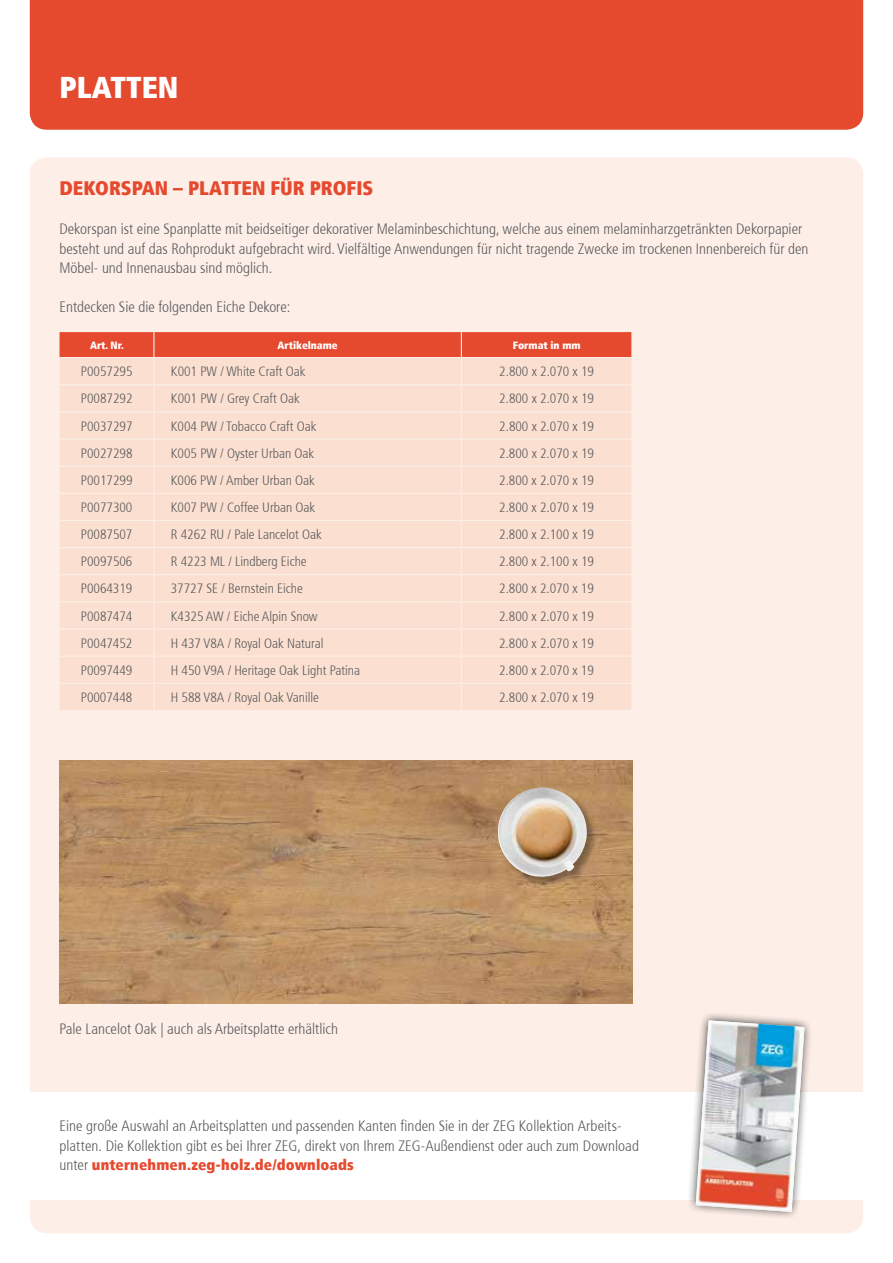
<style>
.page{position:relative;width:893px;height:1263px;background:#fff}
.page>*{position:absolute;margin:0;border:0;box-sizing:border-box;transform-origin:0 0}
.t1{font:900 condensed 30px "Frutiger";color:#fff}
.t2{font:900 condensed 19.5px "Frutiger";color:#e54a2f}
.t3{font:300 condensed 15px/19.5px "Frutiger";color:#58585a}
.t4{font:300 condensed 13.5px "Frutiger";color:#58585a}
.t5{font:900 condensed 10.5px "Frutiger";color:#fff}
.s1{font-weight:900;color:#e54a2f}
</style>
<div class="page">
<div style="left:30px;top:157px;width:833px;height:1076px;background:#fdefe8;border-radius:17px"></div>
<div style="left:30px;top:0;width:833px;height:130px;background:#e54a2f"></div>
<div style="left:11px;top:1092px;width:882px;height:107px;background:#fff"></div>
<svg style="left:685px;top:1014px;width:130px;height:203px"></svg>
<img style="left:696px;top:1020px;width:108px;height:192px">
<svg style="left:60px;top:332px;width:572px;height:378px;background:#f9d6c7"></svg>
<img style="left:60px;top:760px;width:572px;height:244px">
<div style="left:497px;top:787px;width:100px;height:100px;background:#000;opacity:.35"></div>
<img style="left:495px;top:787px;width:94px;height:93px">
<h1 class="t1" style="left:60px;top:69px;width:120px">PLATTEN</h1>
<h2 class="t2" style="left:60px;top:176px;width:315px">DEKORSPAN – PLATTEN FÜR PROFIS</h2>
<p class="t3" style="left:60px;top:219px;width:750px">Dekorspan ist eine Spanplatte mit beidseitiger dekorativer Melaminbeschichtung, welche aus einem melaminharzgetränkten Dekorpapier besteht und auf das Rohprodukt aufgebracht wird. Vielfältige Anwendungen für nicht tragende Zwecke im trockenen Innenbereich für den<br>Möbel- und Innenausbau sind möglich.</p>
<p class="t3" style="left:60px;top:297px;width:232px">Entdecken Sie die folgenden Eiche Dekore:</p>
<p class="t5" style="left:90px;top:339px;width:35px">Art. Nr.</p>
<p class="t5" style="left:277px;top:339px;width:62px">Artikelname</p>
<p class="t5" style="left:513px;top:339px;width:69px">Format in mm</p>
<p class="t4" style="left:81px;top:364px;width:53px">P0057295</p>
<p class="t4" style="left:171px;top:364px;width:136px">K001 PW / White Craft Oak</p>
<p class="t4" style="left:499px;top:364px;width:96px">2.800 x 2.070 x 19</p>
<p class="t4" style="left:81px;top:391px;width:53px">P0087292</p>
<p class="t4" style="left:171px;top:391px;width:130px">K001 PW / Grey Craft Oak</p>
<p class="t4" style="left:499px;top:391px;width:96px">2.800 x 2.070 x 19</p>
<p class="t4" style="left:81px;top:418px;width:53px">P0037297</p>
<p class="t4" style="left:171px;top:418px;width:147px">K004 PW / Tobacco Craft Oak</p>
<p class="t4" style="left:499px;top:418px;width:96px">2.800 x 2.070 x 19</p>
<p class="t4" style="left:81px;top:445px;width:53px">P0027298</p>
<p class="t4" style="left:171px;top:445px;width:145px">K005 PW / Oyster Urban Oak</p>
<p class="t4" style="left:499px;top:445px;width:96px">2.800 x 2.070 x 19</p>
<p class="t4" style="left:81px;top:472px;width:53px">P0017299</p>
<p class="t4" style="left:171px;top:472px;width:146px">K006 PW / Amber Urban Oak</p>
<p class="t4" style="left:499px;top:472px;width:96px">2.800 x 2.070 x 19</p>
<p class="t4" style="left:81px;top:500px;width:53px">P0077300</p>
<p class="t4" style="left:171px;top:500px;width:146px">K007 PW / Coffee Urban Oak</p>
<p class="t4" style="left:499px;top:500px;width:96px">2.800 x 2.070 x 19</p>
<p class="t4" style="left:81px;top:527px;width:53px">P0087507</p>
<p class="t4" style="left:171px;top:527px;width:152px">R 4262 RU / Pale Lancelot Oak</p>
<p class="t4" style="left:499px;top:527px;width:96px">2.800 x 2.100 x 19</p>
<p class="t4" style="left:81px;top:554px;width:53px">P0097506</p>
<p class="t4" style="left:171px;top:554px;width:137px">R 4223 ML / Lindberg Eiche</p>
<p class="t4" style="left:499px;top:554px;width:96px">2.800 x 2.100 x 19</p>
<p class="t4" style="left:81px;top:581px;width:53px">P0064319</p>
<p class="t4" style="left:171px;top:581px;width:134px">37727 SE / Bernstein Eiche</p>
<p class="t4" style="left:499px;top:581px;width:96px">2.800 x 2.070 x 19</p>
<p class="t4" style="left:81px;top:608px;width:53px">P0087474</p>
<p class="t4" style="left:171px;top:608px;width:148px">K4325 AW / Eiche Alpin Snow</p>
<p class="t4" style="left:499px;top:608px;width:96px">2.800 x 2.070 x 19</p>
<p class="t4" style="left:81px;top:635px;width:53px">P0047452</p>
<p class="t4" style="left:171px;top:635px;width:154px">H 437 V8A / Royal Oak Natural</p>
<p class="t4" style="left:499px;top:635px;width:96px">2.800 x 2.070 x 19</p>
<p class="t4" style="left:81px;top:662px;width:53px">P0097449</p>
<p class="t4" style="left:171px;top:662px;width:191px">H 450 V9A / Heritage Oak Light Patina</p>
<p class="t4" style="left:499px;top:662px;width:96px">2.800 x 2.070 x 19</p>
<p class="t4" style="left:81px;top:690px;width:53px">P0007448</p>
<p class="t4" style="left:171px;top:690px;width:150px">H 588 V8A / Royal Oak Vanille</p>
<p class="t4" style="left:499px;top:690px;width:96px">2.800 x 2.070 x 19</p>
<p class="t3" style="left:60px;top:1019px;width:280px">Pale Lancelot Oak | auch als Arbeitsplatte erhältlich</p>
<p class="t3" style="left:60px;top:1116px;width:581px">Eine große Auswahl an Arbeitsplatten und passenden Kanten finden Sie in der ZEG Kollektion Arbeits&shy;platten. Die Kollektion gibt es bei Ihrer ZEG, direkt von Ihrem ZEG-Außendienst oder auch zum Download unter <span class="s1">unternehmen.zeg-holz.de/downloads</span></p>
</div>
